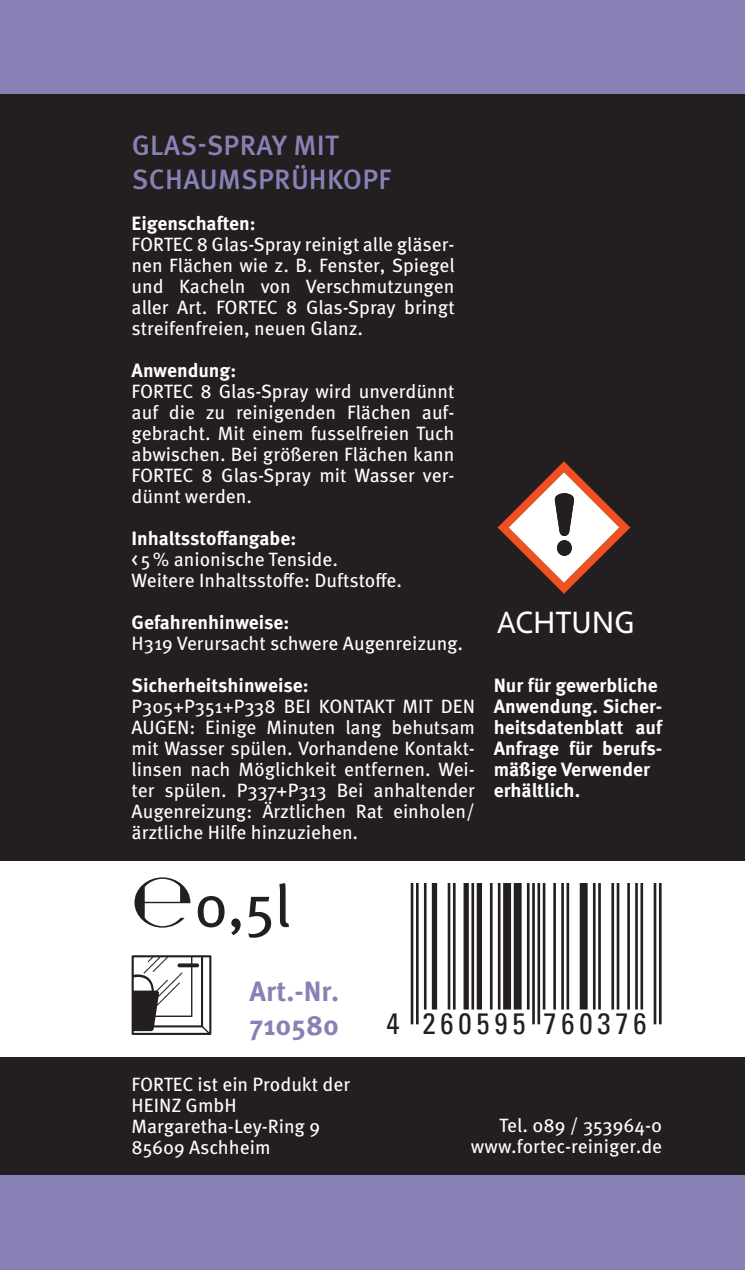
<style>
.page{position:relative;width:745px;height:1270px;background:#fff}
.page>*{position:absolute;margin:0;border:0;box-sizing:border-box;transform-origin:0 0}
.t1{font:59.5px "Meta OT";color:#231e1f}
.t2{font:31.5px "Phoenica STD";letter-spacing:.015em;color:#fff}
.t3{font:condensed 29.75px "Univers LT";letter-spacing:.16em;color:#231f20}
.t4{font:500 28px/33.6px "Meta OT";letter-spacing:.01em;color:#8881b5}
.t5{font:700 28px/33.6px "Meta OT";color:#8881b5}
.t6{font:19.25px/21px "Meta OT";color:#fff;text-align:justify}
.t7{font:700 19.25px/21px "Meta OT";color:#fff}
.s1{font-family:"Minion Pro";font-size:77.7px}
</style>
<div class="page">
<div style="left:0;top:0;width:744px;height:1270px;background:#8881b5"></div>
<div style="left:0;top:94px;width:744px;height:1081px;background:#231e1f"></div>
<div style="left:0;top:861px;width:744px;height:196px;background:#fff"></div>
<svg style="left:497px;top:461px;width:133px;height:133px"></svg>
<div style="left:556px;top:540px;width:15px;height:16px;background:#231f20;border-radius:50%"></div>
<hr style="left:423px;top:883px;width:3px;height:126px;background:#231f20">
<hr style="left:415px;top:883px;width:3px;height:141px;background:#231f20">
<hr style="left:410px;top:883px;width:3px;height:141px;background:#231f20">
<div style="left:431px;top:883px;width:6px;height:126px;background:#231f20"></div>
<hr style="left:452px;top:883px;width:3px;height:126px;background:#231f20">
<hr style="left:447px;top:883px;width:3px;height:126px;background:#231f20">
<div style="left:463px;top:883px;width:5px;height:126px;background:#231f20"></div>
<hr style="left:471px;top:883px;width:3px;height:126px;background:#231f20">
<div style="left:476px;top:883px;width:5px;height:126px;background:#231f20"></div>
<hr style="left:497px;top:883px;width:3px;height:126px;background:#231f20">
<hr style="left:489px;top:883px;width:3px;height:126px;background:#231f20">
<div style="left:513px;top:883px;width:8px;height:126px;background:#231f20"></div>
<div style="left:503px;top:883px;width:7px;height:126px;background:#231f20"></div>
<hr style="left:566px;top:883px;width:2px;height:126px;background:#231f20">
<hr style="left:561px;top:883px;width:2px;height:126px;background:#231f20">
<hr style="left:553px;top:883px;width:2px;height:126px;background:#231f20">
<hr style="left:542px;top:883px;width:3px;height:126px;background:#231f20">
<hr style="left:537px;top:883px;width:2px;height:141px;background:#231f20">
<hr style="left:532px;top:883px;width:2px;height:141px;background:#231f20">
<hr style="left:526px;top:883px;width:3px;height:126px;background:#231f20">
<div style="left:579px;top:883px;width:8px;height:126px;background:#231f20"></div>
<hr style="left:658px;top:883px;width:3px;height:141px;background:#231f20">
<hr style="left:653px;top:883px;width:3px;height:141px;background:#231f20">
<hr style="left:640px;top:883px;width:2px;height:126px;background:#231f20">
<hr style="left:634px;top:883px;width:3px;height:126px;background:#231f20">
<hr style="left:627px;top:883px;width:2px;height:126px;background:#231f20">
<hr style="left:616px;top:883px;width:3px;height:126px;background:#231f20">
<hr style="left:611px;top:883px;width:2px;height:126px;background:#231f20">
<hr style="left:598px;top:883px;width:2px;height:126px;background:#231f20">
<hr style="left:592px;top:883px;width:3px;height:126px;background:#231f20">
<svg style="left:131px;top:955px;width:80px;height:80px"></svg>
<h3 class="t4" style="left:132px;top:129px;width:260px">GLAS-SPRAY MIT<br>SCHAUMSPRÜHKOPF</h3>
<p class="t7" style="left:131px;top:213px;width:125px">Eigenschaften:</p>
<p class="t6" style="left:131px;top:234px;width:324px">FORTEC 8 Glas-Spray reinigt alle gläser&shy;nen Flächen wie z. B. Fenster, Spiegel und Kacheln von Verschmutzungen aller Art. FORTEC 8 Glas-Spray bringt streifenfreien, neuen Glanz.</p>
<p class="t7" style="left:131px;top:360px;width:106px">Anwendung:</p>
<p class="t6" style="left:131px;top:381px;width:324px">FORTEC 8 Glas-Spray wird unverdünnt auf die zu reinigenden Flächen auf&shy;gebracht. Mit einem fusselfreien Tuch abwischen. Bei größeren Flächen kann FORTEC 8 Glas-Spray mit Wasser ver&shy;dünnt werden.</p>
<p class="t7" style="left:131px;top:528px;width:166px">Inhaltsstoffangabe:</p>
<p class="t6" style="left:131px;top:549px;width:272px">&lt;5% anionische Tenside.<br>Weitere Inhaltsstoffe: Duftstoffe.</p>
<p class="t7" style="left:131px;top:612px;width:159px">Gefahrenhinweise:</p>
<p class="t6" style="left:131px;top:633px;width:333px">H319 Verursacht schwere Augenreizung.</p>
<p class="t7" style="left:131px;top:675px;width:178px">Sicherheitshinweise:</p>
<p class="t6" style="left:131px;top:696px;width:344px">P305+P351+P338 BEI KONTAKT MIT DEN AUGEN: Einige Minuten lang behutsam mit Wasser spülen. Vorhandene Kontakt&shy;linsen nach Möglichkeit entfernen. Wei&shy;ter spülen. P337+P313 Bei anhaltender Augenreizung: Ärztlichen Rat einholen/ ärztliche Hilfe hinzuziehen.</p>
<h1 class="t1" style="left:131px;top:869px;width:161px"><span class="s1">℮</span>0,5l</h1>
<h2 class="t2" style="left:496px;top:607px;width:139px">ACHTUNG</h2>
<p class="t7" style="left:493px;top:675px;width:170px">Nur für gewerbliche<br>Anwendung. Sicher&shy;heitsdatenblatt auf<br>Anfrage für berufs&shy;mäßige Verwender erhältlich.</p>
<h3 class="t5" style="left:249px;top:975px;width:91px">Art.-Nr.<br>710580</h3>
<p class="t6" style="left:131px;top:1074px;width:220px;text-align:left">FORTEC ist ein Produkt der<br>HEINZ GmbH<br>Margaretha-Ley-Ring 9<br>85609 Aschheim</p>
<h3 class="t3" style="left:386px;top:1004px;width:261px">4 260595 760376</h3>
<p class="t6" style="left:470px;top:1115px;width:193px;text-align:right">Tel. 089 / 353964-0 www.fortec-reiniger.de</p>
</div>
